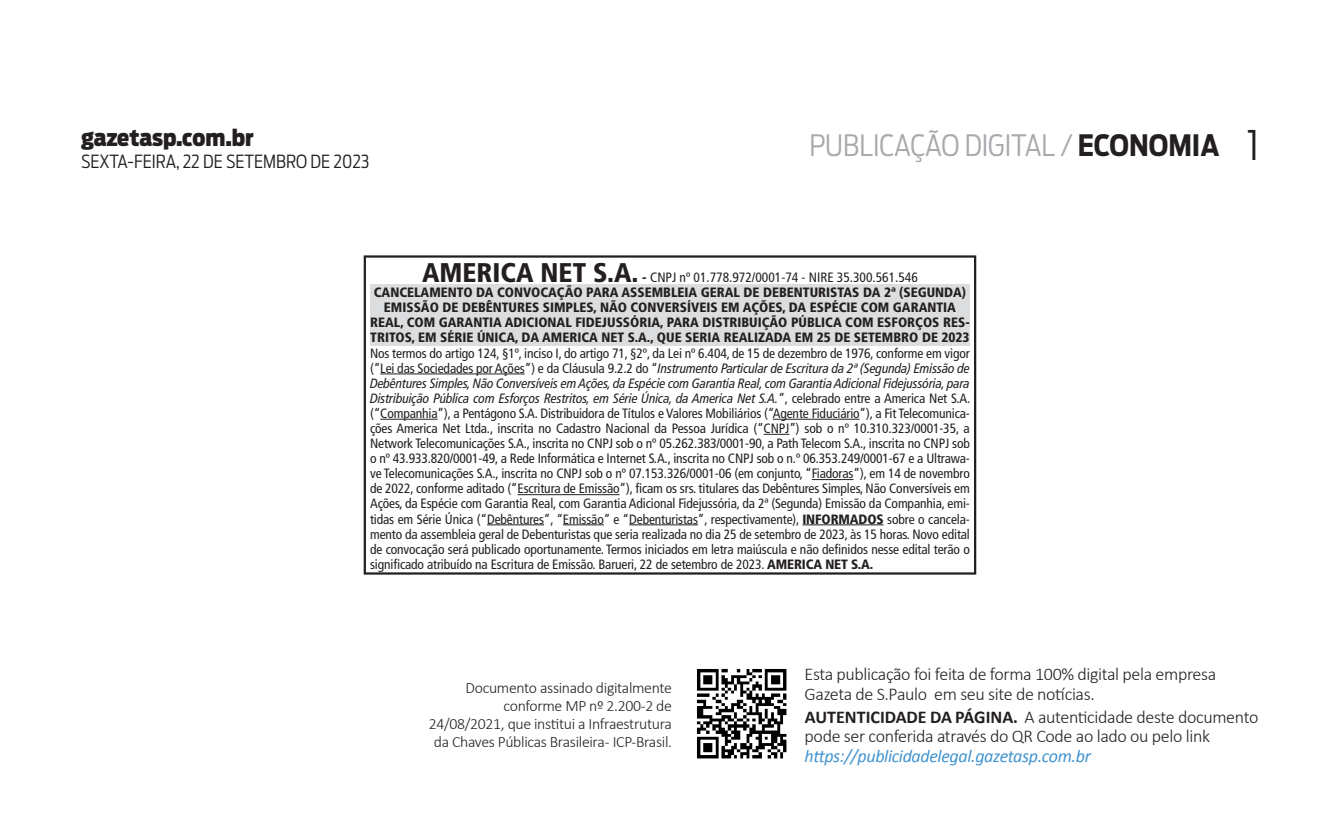
<style>
.page{position:relative;width:1340px;height:830px;background:#fff}
.page>*{position:absolute;margin:0;border:0;box-sizing:border-box;transform-origin:0 0}
.t1{font:300 29.25px "Antenna Cond";color:#a8a9ad}
.t2{font:900 22.5px "Antenna Cond";color:#231f20}
.t3{font:300 18px/19.6px "Calibri";letter-spacing:-.02em;color:#231f20}
.t4{font:italic 18px "Calibri";letter-spacing:-.02em;color:#4194d0}
.t5{font:300 18px "Antenna Cond";color:#231f20}
.t6{font:300 15.75px/18px "Calibri";letter-spacing:-.02em;color:#231f20;text-align:right}
.t7{font:condensed 13.5px/15.1px "Frutiger";letter-spacing:-.01em;color:#231f20;text-align:justify}
.t8{font:900 condensed 13.5px/15.1px "Frutiger";color:#231f20;text-align:center}
.t9{font:italic condensed 13.5px/15.1px "Frutiger LT Com";letter-spacing:-.01em;color:#231f20;text-align:justify}
.s1{font-weight:700;color:#231f20}
.s2{font-size:40.5px;color:#231f20}
.s3{font-size:27px}
.s4{font-weight:400}
.s5{font-family:"Frutiger";font-style:normal}
.s6{font-weight:900}
.s7{font-weight:700}
</style>
<div class="page">
<div style="left:370px;top:284px;width:599px;height:62px;background:#dcdddf"></div>
<hr style="left:380px;top:373px;width:145px;height:1px;background:#231f20">
<hr style="left:380px;top:418px;width:57px;height:1px;background:#231f20">
<hr style="left:772px;top:418px;width:87px;height:1px;background:#231f20">
<svg style="left:763px;top:433px;width:26px;height:1px"></svg>
<hr style="left:811px;top:479px;width:42px;height:1px;background:#231f20">
<hr style="left:517px;top:494px;width:102px;height:1px;background:#231f20">
<hr style="left:487px;top:524px;width:57px;height:1px;background:#231f20">
<hr style="left:563px;top:524px;width:41px;height:1px;background:#231f20">
<hr style="left:629px;top:524px;width:69px;height:1px;background:#231f20">
<hr style="left:802px;top:524px;width:81px;height:1px;background:#231f20">
<div style="left:364px;top:255px;width:612px;height:319px;border:2px solid #231f20"></div>
<img style="left:697px;top:669px;width:90px;height:90px">
<h2 class="t2" style="left:81px;top:124px;width:174px">gazetasp.com.br</h2>
<h3 class="t5" style="left:81px;top:151px;width:290px">SEXTA-FEIRA, 22 DE SETEMBRO DE 2023</h3>
<h1 class="t1" style="left:809px;top:128px;width:451px">PUBLICAÇÃO DIGITAL / <span class="s1">ECONOMIA</span> <span class="s2">1</span></h1>
<p class="t8" style="left:370px;top:270px;width:601px"><span class="s3">AMERICA NET S.A.</span> - <span class="s4">CNPJ nº 01.778.972/0001-74 - NIRE 35.300.561.546<br></span>CANCELAMENTO DA CONVOCAÇÃO PARA ASSEMBLEIA GERAL DE DEBENTURISTAS DA 2ª (SEGUNDA)<br>EMISSÃO DE DEBÊNTURES SIMPLES, NÃO CONVERSÍVEIS EM AÇÕES, DA ESPÉCIE COM GARANTIA REAL, COM GARANTIA ADICIONAL FIDEJUSSÓRIA, PARA DISTRIBUIÇÃO PÚBLICA COM ESFORÇOS RES-TRITOS, EM SÉRIE ÚNICA, DA AMERICA NET S.A., QUE SERIA REALIZADA EM 25 DE SETEMBRO DE 2023</p>
<p class="t7" style="left:370px;top:345px;width:601px">Nos termos do artigo 124, §1º, inciso I, do artigo 71, §2º, da Lei nº 6.404, de 15 de dezembro de 1976, conforme em vigor</p>
<p class="t9" style="left:370px;top:360px;width:602px"><span class="s5">(“Lei das Sociedades por Ações”) e da Cláusula 9.2.2 do “</span>Instrumento Particular de Escritura da 2ª (Segunda) Emissão de Debêntures Simples, Não Conversíveis em Ações, da Espécie com Garantia Real, com Garantia Adicional Fidejussória, para Distribuição Pública com Esforços Restritos, em Série Única, da America Net S.A.<span class="s5">”, celebrado entre a America Net S.A.</span></p>
<p class="t7" style="left:370px;top:405px;width:601px">(“Companhia”), a Pentágono S.A. Distribuidora de Títulos e Valores Mobiliários (“Agente Fiduciário”), a Fit Telecomunica&shy;ções America Net Ltda., inscrita no Cadastro Nacional da Pessoa Jurídica (“CNPJ”) sob o nº 10.310.323/0001-35, a Network Telecomunicações S.A., inscrita no CNPJ sob o nº 05.262.383/0001-90, a Path Telecom S.A., inscrita no CNPJ sob o nº 43.933.820/0001-49, a Rede Informática e Internet S.A., inscrita no CNPJ sob o n.º 06.353.249/0001-67 e a Ultrawa&shy;ve Telecomunicações S.A., inscrita no CNPJ sob o nº 07.153.326/0001-06 (em conjunto, “Fiadoras”), em 14 de novembro de 2022, conforme aditado (“Escritura de Emissão”), ficam os srs. titulares das Debêntures Simples, Não Conversíveis em Ações, da Espécie com Garantia Real, com Garantia Adicional Fidejussória, da 2ª (Segunda) Emissão da Companhia, emi&shy;tidas em Série Única (“Debêntures”, “Emissão” e “Debenturistas”, respectivamente), <span class="s6">INFORMADOS</span> sobre o cancela&shy;mento da assembleia geral de Debenturistas que seria realizada no dia 25 de setembro de 2023, às 15 horas. Novo edital de convocação será publicado oportunamente. Termos iniciados em letra maiúscula e não definidos nesse edital terão o significado atribuído na Escritura de Emissão. Barueri, 22 de setembro de 2023. <span class="s6">AMERICA NET S.A.</span></p>
<p class="t6" style="left:429px;top:678px;width:245px">Documento assinado digitalmente conforme MP nº 2.200-2 de 24/08/2021, que institui a Infraestrutura da Chaves Públicas Brasileira - ICP-Brasil.</p>
<h3 class="t3" style="left:804px;top:664px;width:413px">Esta publicação foi feita de forma 100% digital pela empresa<br>Gazeta de S.Paulo em seu site de notícias.</h3>
<h3 class="t3" style="left:804px;top:706px;width:455px"><span class="s7">AUTENTICIDADE DA PÁGINA.</span> A autenticidade deste documento pode ser conferida através do QR Code ao lado ou pelo link</h3>
<h3 class="t4" style="left:804px;top:743px;width:288px">https://publicidadelegal.gazetasp.com.br</h3>
</div>
